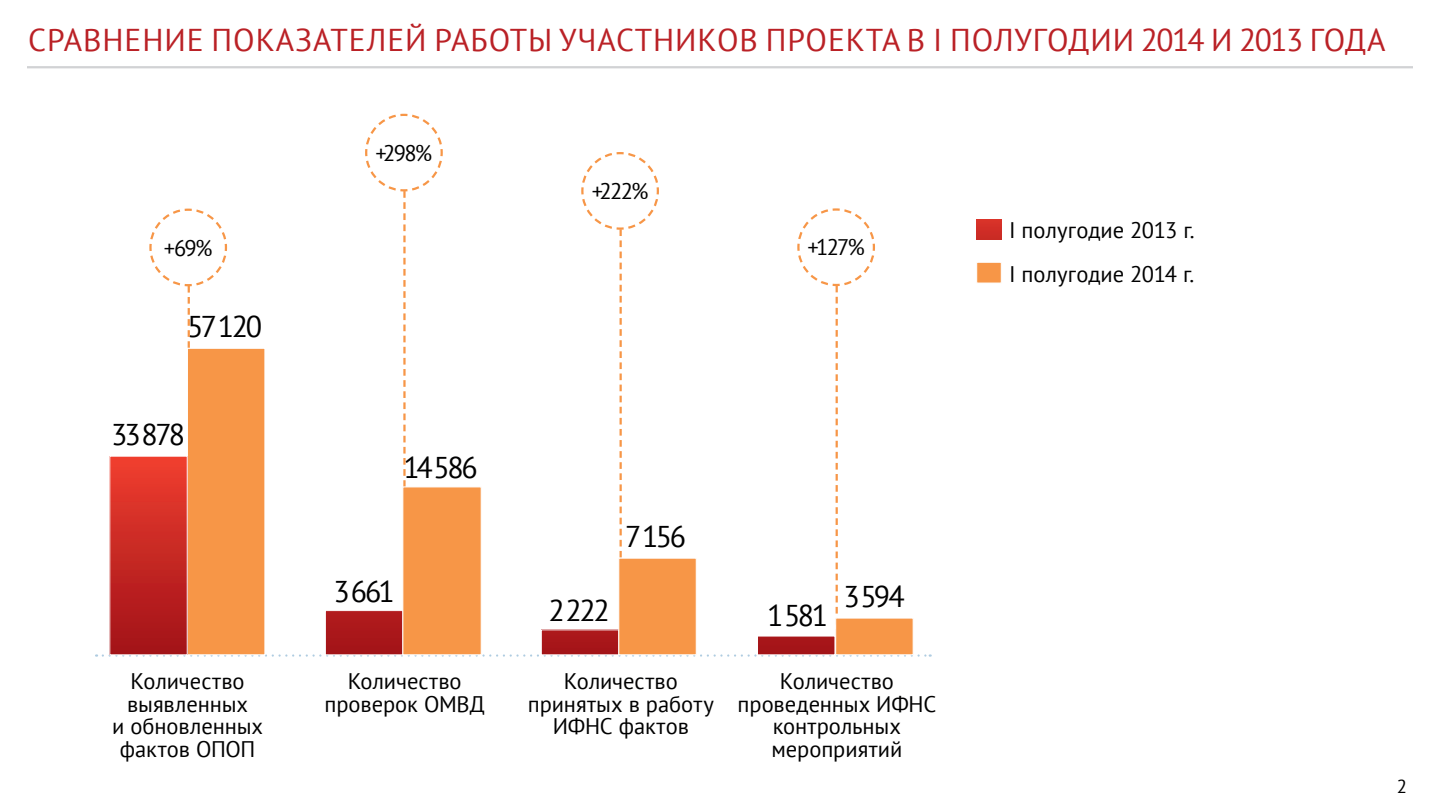
<style>
.page{position:relative;width:1440px;height:810px;background:#fff}
.page>*{position:absolute;margin:0;border:0;box-sizing:border-box;transform-origin:0 0}
.t1{font:31.5px "PT Sans";letter-spacing:.03em;color:#ba2126}
.t2{font:30px "PT Sans";letter-spacing:-.085em;color:#000001}
.t3{font:22.5px/22.5px "PT Sans";letter-spacing:-.005em;color:#000001;text-align:center}
.t4{font:18.75px "PT Sans";color:#000001}
</style>
<div class="page">
<hr style="left:27px;top:66px;width:1386px;height:2px;background:#d1d2d4">
<svg style="left:103px;top:654px;width:828px;height:3px"></svg>
<div style="left:977px;top:219px;width:24px;height:21px;background:#d12e27"></div>
<div style="left:976px;top:262px;width:26px;height:21px;background:#f79647;border:1px solid #fff"></div>
<svg style="left:365px;top:113px;width:78px;height:374px"></svg>
<div style="left:325px;top:611px;width:78px;height:44px;background:#aa171a"></div>
<div style="left:325px;top:610px;width:78px;height:45px;border:1px solid #fff"></div>
<div style="left:402px;top:487px;width:80px;height:168px;background:#f79647;border:1px solid #fff"></div>
<svg style="left:581px;top:152px;width:78px;height:406px"></svg>
<div style="left:541px;top:630px;width:78px;height:25px;background:#a71619"></div>
<div style="left:618px;top:558px;width:79px;height:97px;background:#f79647;border:1px solid #fff"></div>
<svg style="left:797px;top:208px;width:78px;height:406px"></svg>
<div style="left:758px;top:636px;width:77px;height:19px;background:#a61418"></div>
<div style="left:835px;top:618px;width:79px;height:37px;background:#f79647;border:1px solid #fff"></div>
<svg style="left:149px;top:208px;width:79px;height:140px"></svg>
<div style="left:187px;top:348px;width:78px;height:307px;background:#f79647;border:1px solid #fff"></div>
<div style="left:110px;top:456px;width:77px;height:199px;background:linear-gradient(to bottom,#ef3f2f,#a01218)"></div>
<div style="left:109px;top:456px;width:79px;height:199px;border:1px solid #fff"></div>
<h1 class="t1" style="left:28px;top:20px;width:1359px">СРАВНЕНИЕ ПОКАЗАТЕЛЕЙ РАБОТЫ УЧАСТНИКОВ ПРОЕКТА В I ПОЛУГОДИИ 2014 И 2013 ГОДА</h1>
<p class="t3" style="left:164px;top:237px;width:50px">+69%</p>
<h2 class="t2" style="left:187px;top:308px;width:77px">57 120</h2>
<h2 class="t2" style="left:111px;top:416px;width:76px">33 878</h2>
<p class="t3" style="left:112px;top:669px;width:152px">Количество выявленных<br>и обновленных фактов ОПОП</p>
<p class="t3" style="left:376px;top:141px;width:58px">+298%</p>
<p class="t3" style="left:592px;top:179px;width:58px">+222%</p>
<p class="t3" style="left:808px;top:235px;width:59px">+127%</p>
<h2 class="t2" style="left:404px;top:448px;width:76px">14 586</h2>
<h2 class="t2" style="left:334px;top:572px;width:63px">3 661</h2>
<p class="t3" style="left:325px;top:669px;width:162px">Количество проверок ОМВД</p>
<h2 class="t2" style="left:625px;top:517px;width:63px">7 156</h2>
<h2 class="t2" style="left:548px;top:591px;width:63px">2 222</h2>
<p class="t3" style="left:528px;top:669px;width:188px">Количество принятых в работу<br>ИФНС фактов</p>
<h2 class="t2" style="left:767px;top:597px;width:63px">1 581</h2>
<h2 class="t2" style="left:844px;top:578px;width:63px">3 594</h2>
<p class="t3" style="left:738px;top:669px;width:200px">Количество проведенных ИФНС контрольных мероприятий</p>
<p class="t3" style="left:1009px;top:208px;width:187px;line-height:43.7px;text-align:left">I полугодие 2013 г.<br>I полугодие 2014 г.</p>
<p class="t4" style="left:1397px;top:774px;width:12px">2</p>
<p class="t4" style="left:1399px;top:777px;width:12px">2</p>
</div>
